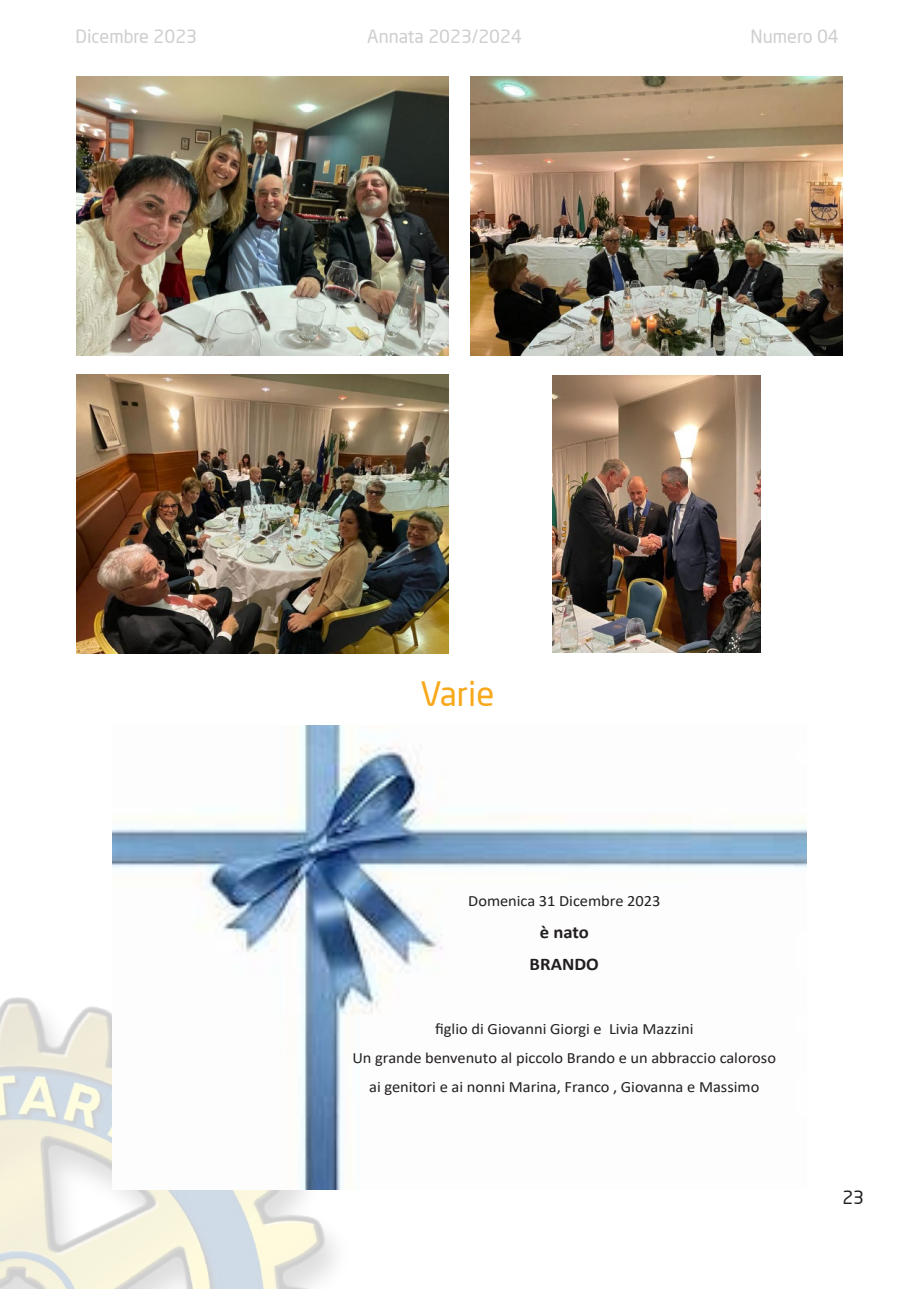
<style>
.page{position:relative;width:919px;height:1289px;background:#fff}
.page>*{position:absolute;margin:0;border:0;box-sizing:border-box;transform-origin:0 0}
.t1{font:33px "Neo Sans Pro";color:#f7a81b}
.t2{font:18px "Neo Sans Pro";color:#cdced0}
.t3{font:18px "Neo Sans Pro";color:#231f20}
.t4{font:700 17.85px/32.7px "Calibri";color:#231f20;text-align:center;scale:1.05 1}
.t5{font:15.75px "Calibri";color:#231f20;scale:1.05 1}
.t6{font:15.6px/29.4px "Calibri";color:#231f20;text-align:center;scale:1.05 1}
</style>
<div class="page">
<img style="left:0;top:997px;width:341px;height:291px">
<img style="left:77px;top:77px;width:372px;height:279px">
<img style="left:470px;top:77px;width:372px;height:279px">
<img style="left:77px;top:374px;width:372px;height:279px">
<img style="left:552px;top:375px;width:208px;height:277px">
<img style="left:113px;top:725px;width:693px;height:464px">
<p class="t2" style="left:75px;top:26px;width:123px">Dicembre 2023</p>
<p class="t2" style="left:367px;top:26px;width:156px">Annata 2023/2024</p>
<p class="t2" style="left:750px;top:26px;width:90px">Numero 04</p>
<h1 class="t1" style="left:420px;top:673px;width:76px">Varie</h1>
<p class="t6" style="left:468px;top:886px;width:184px">Domenica 31 Dicembre 2023</p>
<p class="t4" style="left:529px;top:915px;width:67px">è nato<br>BRANDO</p>
<p class="t6" style="left:352px;top:1013px;width:405px">figlio di Giovanni Giorgi e Livia Mazzini<br>Un grande benvenuto al piccolo Brando e un abbraccio caloroso</p>
<p class="t5" style="left:369px;top:1076px;width:373px">ai genitori e ai nonni Marina, Franco , Giovanna e Massimo</p>
<p class="t3" style="left:842px;top:1185px;width:23px">23</p>
</div>
